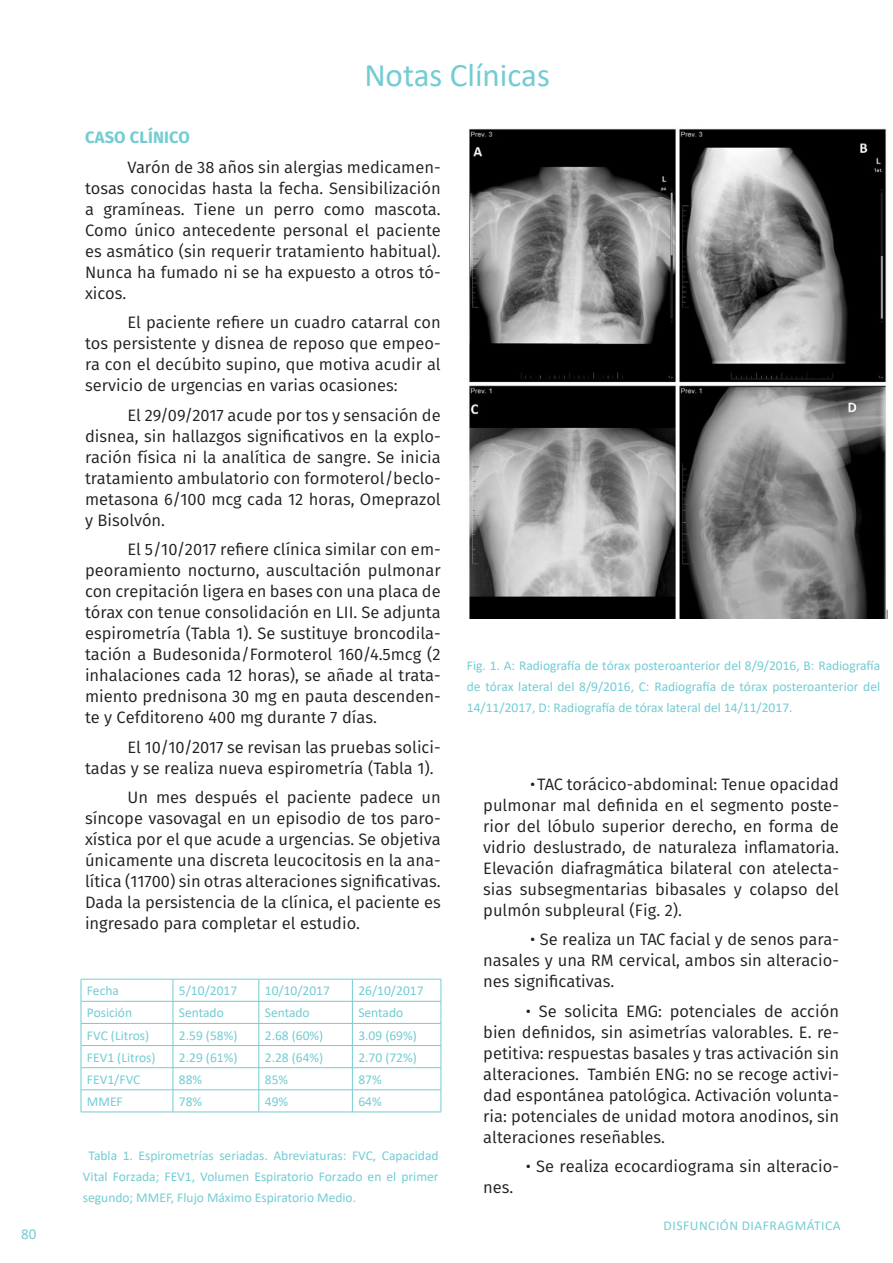
<style>
.page{position:relative;width:893px;height:1263px;background:#fff}
.page>*{position:absolute;margin:0;border:0;box-sizing:border-box;transform-origin:0 0}
.t1{font:33px "Calibri";color:#73ccd3}
.Texto{font:16.5px/21px "Fira Sans";color:#231f20;text-align:justify}
.encabezado{font:700 16.5px "Fira Sans";letter-spacing:.01em;color:#73ccd3}
.t2{font:15px "Calibri";color:#73ccd3}
.Pie_de_imagen{font:13.5px/21px "Calibri";color:#73ccd3;text-align:justify}
.Pie_de_imagen-2{font:13.5px "Calibri";letter-spacing:.04em;color:#73ccd3}
</style>
<div class="page">
<hr style="left:81px;top:979px;width:92px;height:1px;background:#73ccd3">
<hr style="left:173px;top:979px;width:86px;height:1px;background:#73ccd3">
<hr style="left:259px;top:979px;width:93px;height:1px;background:#73ccd3">
<hr style="left:352px;top:979px;width:89px;height:1px;background:#73ccd3">
<hr style="left:81px;top:1001px;width:92px;height:1px;background:#73ccd3">
<hr style="left:173px;top:1001px;width:86px;height:1px;background:#73ccd3">
<hr style="left:259px;top:1001px;width:93px;height:1px;background:#73ccd3">
<hr style="left:352px;top:1001px;width:89px;height:1px;background:#73ccd3">
<hr style="left:81px;top:1023px;width:92px;height:1px;background:#73ccd3">
<hr style="left:173px;top:1023px;width:86px;height:1px;background:#73ccd3">
<hr style="left:259px;top:1023px;width:93px;height:1px;background:#73ccd3">
<hr style="left:352px;top:1023px;width:89px;height:1px;background:#73ccd3">
<hr style="left:81px;top:1045px;width:92px;height:1px;background:#73ccd3">
<hr style="left:173px;top:1045px;width:86px;height:1px;background:#73ccd3">
<hr style="left:259px;top:1045px;width:93px;height:1px;background:#73ccd3">
<hr style="left:352px;top:1045px;width:89px;height:1px;background:#73ccd3">
<hr style="left:81px;top:1067px;width:92px;height:1px;background:#73ccd3">
<hr style="left:173px;top:1067px;width:86px;height:1px;background:#73ccd3">
<hr style="left:259px;top:1067px;width:93px;height:1px;background:#73ccd3">
<hr style="left:352px;top:1067px;width:89px;height:1px;background:#73ccd3">
<hr style="left:81px;top:1089px;width:92px;height:1px;background:#73ccd3">
<svg style="left:81px;top:979px;width:1px;height:133px"></svg>
<hr style="left:173px;top:1089px;width:86px;height:1px;background:#73ccd3">
<svg style="left:173px;top:979px;width:1px;height:133px"></svg>
<hr style="left:259px;top:1089px;width:93px;height:1px;background:#73ccd3">
<svg style="left:259px;top:979px;width:1px;height:133px"></svg>
<hr style="left:352px;top:1089px;width:89px;height:1px;background:#73ccd3">
<svg style="left:352px;top:979px;width:1px;height:133px"></svg>
<svg style="left:441px;top:979px;width:1px;height:133px"></svg>
<hr style="left:81px;top:1112px;width:92px;height:1px;background:#73ccd3">
<hr style="left:173px;top:1112px;width:86px;height:1px;background:#73ccd3">
<hr style="left:259px;top:1112px;width:93px;height:1px;background:#73ccd3">
<hr style="left:352px;top:1112px;width:89px;height:1px;background:#73ccd3">
<img style="left:469px;top:128px;width:418px;height:490px">
<p class="t2" style="left:21px;top:1223px;width:17px">80</p>
<h1 class="t1" style="left:364px;top:53px;width:187px">Notas Clínicas</h1>
<p class="encabezado" style="left:85px;top:123px;width:106px">CASO CLÍNICO</p>
<p class="Texto" style="left:85px;top:156px;width:357px;text-indent:43px">Varón de 38 años sin alergias medicamen&shy;tosas conocidas hasta la fecha. Sensibilización a gramíneas. Tiene un perro como mascota.<br>Como único antecedente personal el paciente es asmático (sin requerir tratamiento habitual).<br>Nunca ha fumado ni se ha expuesto a otros tó&shy;xicos.</p>
<p class="Texto" style="left:85px;top:311px;width:357px;text-indent:43px">El paciente refiere un cuadro catarral con tos persistente y disnea de reposo que empeo&shy;ra con el decúbito supino, que motiva acudir al servicio de urgencias en varias ocasiones:</p>
<p class="Texto" style="left:85px;top:404px;width:357px;text-indent:43px">El 29/09/2017 acude por tos y sensación de disnea, sin hallazgos significativos en la explo&shy;ración física ni la analítica de sangre. Se inicia tratamiento ambulatorio con formoterol/beclo&shy;metasona 6/100 mcg cada 12 horas, Omeprazol y Bisolvón.</p>
<p class="Texto" style="left:85px;top:538px;width:357px;text-indent:43px">El 5/10/2017 refiere clínica similar con em&shy;peoramiento nocturno, auscultación pulmonar con crepitación ligera en bases con una placa de tórax con tenue consolidación en LII. Se adjunta espirometría (Tabla 1). Se sustituye broncodila&shy;tación a Budesonida/Formoterol 160/4.5mcg (2 inhalaciones cada 12 horas), se añade al trata&shy;miento prednisona 30 mg en pauta descenden&shy;te y Cefditoreno 400 mg durante 7 días.</p>
<p class="Texto" style="left:85px;top:736px;width:357px;text-indent:43px">El 10/10/2017 se revisan las pruebas solici&shy;tadas y se realiza nueva espirometría (Tabla 1).</p>
<p class="Texto" style="left:85px;top:786px;width:357px;text-indent:43px">Un mes después el paciente padece un síncope vasovagal en un episodio de tos paro&shy;xística por el que acude a urgencias. Se objetiva únicamente una discreta leucocitosis en la ana&shy;lítica (11700) sin otras alteraciones significativas.<br>Dada la persistencia de la clínica, el paciente es ingresado para completar el estudio.</p>
<p class="Pie_de_imagen" style="left:87px;top:980px;width:33px">Fecha</p>
<p class="Pie_de_imagen" style="left:179px;top:980px;width:60px">5/10/2017</p>
<p class="Pie_de_imagen" style="left:265px;top:980px;width:67px">10/10/2017</p>
<p class="Pie_de_imagen" style="left:358px;top:980px;width:67px">26/10/2017</p>
<p class="Pie_de_imagen" style="left:87px;top:1002px;width:47px">Posición</p>
<p class="Pie_de_imagen" style="left:179px;top:1002px;width:46px">Sentado</p>
<p class="Pie_de_imagen" style="left:265px;top:1002px;width:46px">Sentado</p>
<p class="Pie_de_imagen" style="left:358px;top:1002px;width:46px">Sentado</p>
<p class="Pie_de_imagen" style="left:87px;top:1024px;width:64px">FVC (Litros)</p>
<p class="Pie_de_imagen" style="left:179px;top:1024px;width:60px">2.59 (58%)</p>
<p class="Pie_de_imagen" style="left:265px;top:1024px;width:60px">2.68 (60%)</p>
<p class="Pie_de_imagen" style="left:358px;top:1024px;width:60px">3.09 (69%)</p>
<p class="Pie_de_imagen" style="left:87px;top:1046px;width:70px">FEV1 (Litros)</p>
<p class="Pie_de_imagen" style="left:179px;top:1046px;width:60px">2.29 (61%)</p>
<p class="Pie_de_imagen" style="left:265px;top:1046px;width:60px">2.28 (64%)</p>
<p class="Pie_de_imagen" style="left:358px;top:1046px;width:60px">2.70 (72%)</p>
<p class="Pie_de_imagen" style="left:87px;top:1068px;width:55px">FEV1/FVC</p>
<p class="Pie_de_imagen" style="left:179px;top:1068px;width:25px">88%</p>
<p class="Pie_de_imagen" style="left:265px;top:1068px;width:25px">85%</p>
<p class="Pie_de_imagen" style="left:358px;top:1068px;width:25px">87%</p>
<p class="Pie_de_imagen" style="left:87px;top:1090px;width:37px">MMEF</p>
<p class="Pie_de_imagen" style="left:179px;top:1090px;width:25px">78%</p>
<p class="Pie_de_imagen" style="left:265px;top:1090px;width:25px">49%</p>
<p class="Pie_de_imagen" style="left:358px;top:1090px;width:25px">64%</p>
<p class="Pie_de_imagen" style="left:83px;top:1144px;width:357px;text-indent:6px">Tabla 1. Espirometrías seriadas. Abreviaturas: FVC, Capacidad Vital Forzada; FEV1, Volumen Espiratorio Forzado en el primer segundo; MMEF, Flujo Máximo Espiratorio Medio.</p>
<p class="Pie_de_imagen" style="left:467px;top:654px;width:415px">Fig. 1. A: Radiografía de tórax posteroanterior del 8/9/2016, B: Radiografía de tórax lateral del 8/9/2016, C: Radiografía de tórax posteroanterior del 14/11/2017, D: Radiografía de tórax lateral del 14/11/2017.</p>
<p class="Texto" style="left:483px;top:773px;width:357px;text-indent:47px">•TAC torácico-abdominal: Tenue opacidad pulmonar mal definida en el segmento poste&shy;rior del lóbulo superior derecho, en forma de vidrio deslustrado, de naturaleza inflamatoria.<br>Elevación diafragmática bilateral con atelecta&shy;sias subsegmentarias bibasales y colapso del pulmón subpleural (Fig. 2).</p>
<p class="Texto" style="left:483px;top:929px;width:357px;text-indent:47px">• Se realiza un TAC facial y de senos para&shy;nasales y una RM cervical, ambos sin alteracio&shy;nes significativas.</p>
<p class="Texto" style="left:483px;top:1000px;width:357px;text-indent:43px">• Se solicita EMG: potenciales de acción bien definidos, sin asimetrías valorables. E. re&shy;petitiva: respuestas basales y tras activación sin alteraciones. También ENG: no se recoge activi&shy;dad espontánea patológica. Activación volunta&shy;ria: potenciales de unidad motora anodinos, sin alteraciones reseñables.</p>
<p class="Texto" style="left:526px;top:1156px;width:315px">• Se realiza ecocardiograma sin alteracio-</p>
<p class="Texto" style="left:483px;top:1177px;width:32px">nes.</p>
<p class="Pie_de_imagen-2" style="left:664px;top:1216px;width:178px">DISFUNCIÓN DIAFRAGMÁTICA</p>
</div>
